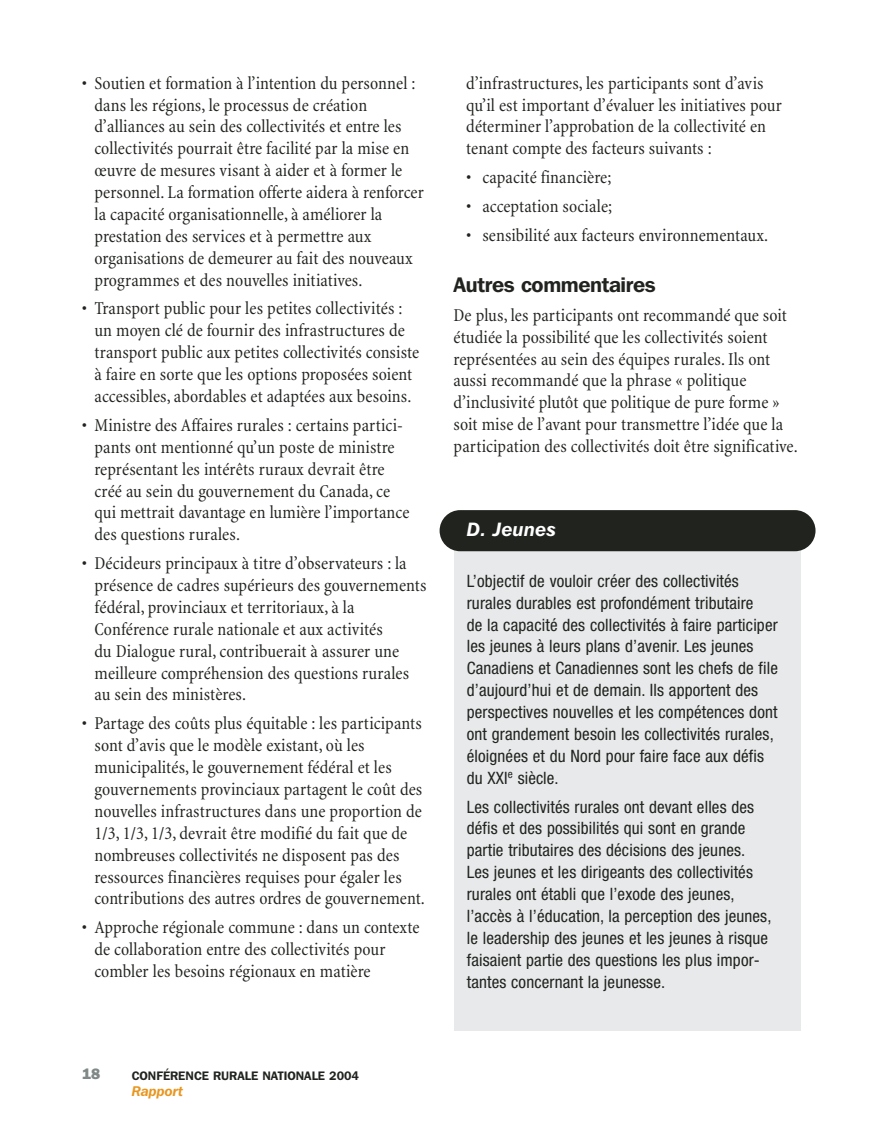
<style>
.page{position:relative;width:882px;height:1134px;background:#fff}
.page>*{position:absolute;margin:0;border:0;box-sizing:border-box;transform-origin:0 0}
.t1{font:600 21px "Franklin Gothic IT Cby BT";letter-spacing:-.02em;color:#20231e}
.t2{font:italic 600 19.25px "Franklin Gothic IT Cby BT";letter-spacing:.01em;color:#fff}
.t3{font:condensed 18.38px/21.9px "Minion";letter-spacing:.005em;color:#20231e}
.t4{font:condensed 17.15px/21.9px "Helvetica Neue";letter-spacing:.01em;color:#20231e}
.t5{font:800 14.88px "Franklin Gothic IT Cby BT";color:#818888}
.t6{font:italic 600 14px "Franklin Gothic IT Cby BT";color:#e8961f}
.t7{font:600 12.25px "Franklin Gothic IT Cby BT";color:#20231e}
</style>
<div class="page">
<div style="left:455px;top:525px;width:346px;height:505px;background:#e7e9ea"></div>
<div style="left:440px;top:510px;width:376px;height:41px;background:#20231e;border-radius:21px"></div>
<p class="t3" style="left:94px;top:73px;width:331px;text-indent:-13px">• Soutien et formation à l’intention du personnel : dans les régions, le processus de création d’alliances au sein des collectivités et entre les collectivités pourrait être facilité par la mise en œuvre de mesures visant à aider et à former le personnel. La formation offerte aidera à renforcer la capacité organisationnelle, à améliorer la prestation des services et à permettre aux organisations de demeurer au fait des nouveaux programmes et des nouvelles initiatives.</p>
<p class="t3" style="left:94px;top:299px;width:326px;text-indent:-13px">• Transport public pour les petites collectivités : un moyen clé de fournir des infrastructures de transport public aux petites collectivités consiste à faire en sorte que les options proposées soient accessibles, abordables et adaptées aux besoins.</p>
<p class="t3" style="left:94px;top:416px;width:316px;text-indent:-13px">• Ministre des Affaires rurales : certains partici&shy;pants ont mentionné qu’un poste de ministre représentant les intérêts ruraux devrait être créé au sein du gouvernement du Canada, ce qui mettrait davantage en lumière l’importance des questions rurales.</p>
<p class="t3" style="left:94px;top:554px;width:334px;text-indent:-13px">• Décideurs principaux à titre d’observateurs : la présence de cadres supérieurs des gouvernements fédéral, provinciaux et territoriaux, à la Conférence rurale nationale et aux activités<br>du Dialogue rural, contribuerait à assurer une meilleure compréhension des questions rurales au sein des ministères.</p>
<p class="t3" style="left:94px;top:714px;width:332px;text-indent:-13px">• Partage des coûts plus équitable : les participants sont d’avis que le modèle existant, où les municipalités, le gouvernement fédéral et les gouvernements provinciaux partagent le coût des nouvelles infrastructures dans une proportion de 1/3, 1/3, 1/3, devrait être modifié du fait que de nombreuses collectivités ne disposent pas des ressources financières requises pour égaler les contributions des autres ordres de gouvernement.</p>
<p class="t3" style="left:94px;top:918px;width:326px;text-indent:-13px">• Approche régionale commune : dans un contexte de collaboration entre des collectivités pour combler les besoins régionaux en matière</p>
<p class="t3" style="left:466px;top:74px;width:317px">d’infrastructures, les participants sont d’avis qu’il est important d’évaluer les initiatives pour déterminer l’approbation de la collectivité en tenant compte des facteurs suivants :</p>
<p class="t3" style="left:466px;top:168px;width:147px">• capacité financière;</p>
<p class="t3" style="left:466px;top:197px;width:148px">• acceptation sociale;</p>
<p class="t3" style="left:466px;top:226px;width:304px">• sensibilité aux facteurs environnementaux.</p>
<p class="t1" style="left:454px;top:277px;width:204px">Autres commentaires</p>
<p class="t3" style="left:454px;top:306px;width:346px">De plus, les participants ont recommandé que soit étudiée la possibilité que les collectivités soient représentées au sein des équipes rurales. Ils ont aussi recommandé que la phrase « politique d’inclusivité plutôt que politique de pure forme » soit mise de l’avant pour transmettre l’idée que la participation des collectivités doit être significative.</p>
<p class="t2" style="left:467px;top:522px;width:91px">D. Jeunes</p>
<p class="t4" style="left:467px;top:571px;width:313px">L’objectif de vouloir créer des collectivités rurales durables est profondément tributaire<br>de la capacité des collectivités à faire participer les jeunes à leurs plans d’avenir. Les jeunes Canadiens et Canadiennes sont les chefs de file d’aujourd’hui et de demain. Ils apportent des perspectives nouvelles et les compétences dont ont grandement besoin les collectivités rurales, éloignées et du Nord pour faire face aux défis du XXI<sup>e</sup> siècle.</p>
<p class="t4" style="left:467px;top:797px;width:306px">Les collectivités rurales ont devant elles des défis et des possibilités qui sont en grande partie tributaires des décisions des jeunes.<br>Les jeunes et les dirigeants des collectivités rurales ont établi que l’exode des jeunes, l’accès à l’éducation, la perception des jeunes, le leadership des jeunes et les jeunes à risque faisaient partie des questions les plus impor&shy;tantes concernant la jeunesse.</p>
<p class="t5" style="left:82px;top:1068px;width:20px">18</p>
<p class="t7" style="left:132px;top:1071px;width:229px">CONFÉRENCE RURALE NATIONALE 2004</p>
<p class="t6" style="left:132px;top:1086px;width:53px">Rapport</p>
</div>
